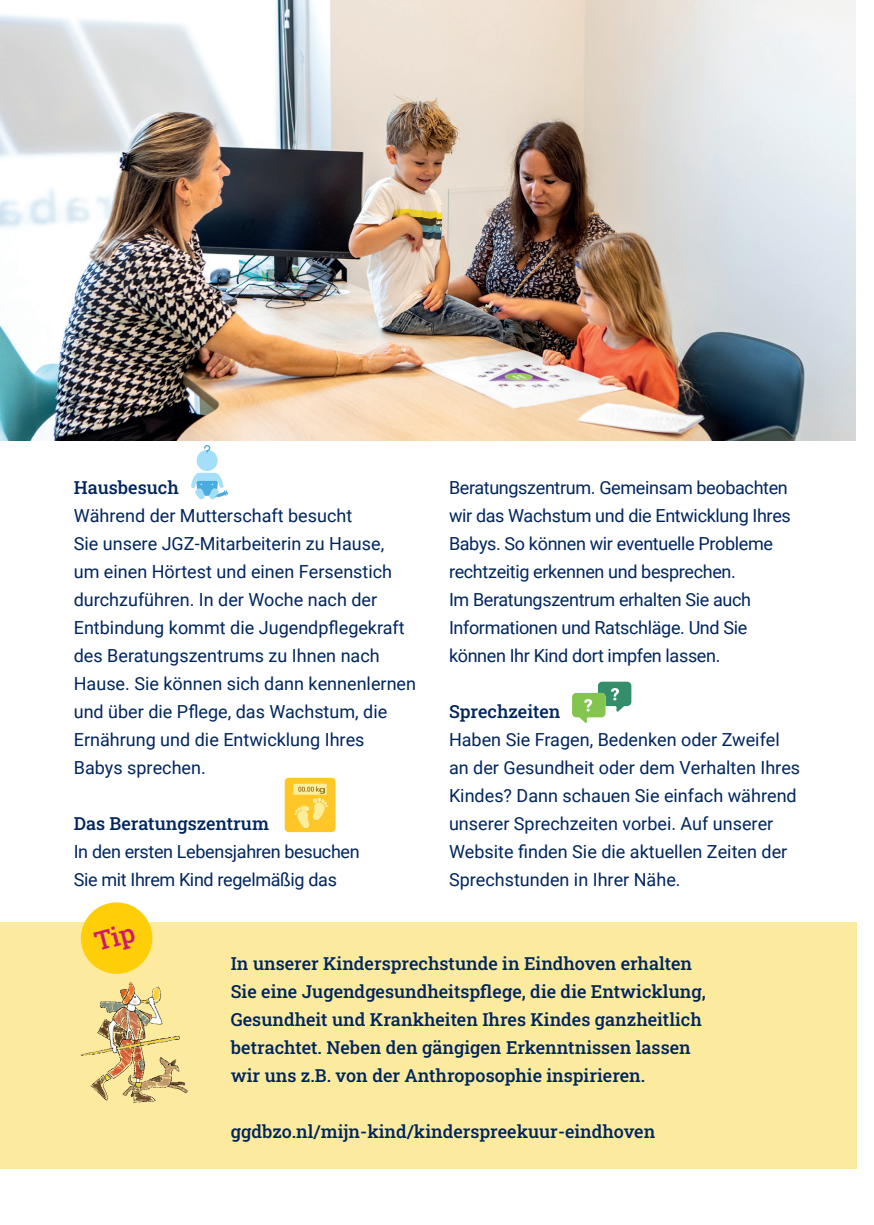
<style>
.page{position:relative;width:874px;height:1225px;background:#fff}
.page>*{position:absolute;margin:0;border:0;box-sizing:border-box;transform-origin:0 0}
.t1{font:18px/28px "Roboto";color:#00255d}
.t2{font:500 18px/28px "Roboto Slab";color:#00255d}
.t3{font:18px/28px "Roboto";letter-spacing:-.02em;color:#00255d}
</style>
<div class="page">
<img style="left:0;top:0;width:855px;height:440px">
<div style="left:284px;top:778px;width:51px;height:54px;background:#fec627;border-radius:4px"></div>
<div style="left:293px;top:783px;width:33px;height:12px;background:#faed9b"></div>
<svg style="left:294px;top:786px;width:33px;height:42px"></svg>
<svg style="left:572px;top:681px;width:59px;height:42px"></svg>
<div style="left:0;top:922px;width:856px;height:246px;background:#fcea9e"></div>
<div style="left:81px;top:902px;width:71px;height:72px;background:#fece08;border-radius:50%"></div>
<img style="left:80px;top:981px;width:108px;height:122px">
<div style="left:196px;top:450px;width:21px;height:21px;background:#a4def8;border-radius:50%"></div>
<svg style="left:204px;top:445px;width:6px;height:8px"></svg>
<svg style="left:191px;top:472px;width:37px;height:27px"></svg>
<p class="t2" style="left:74px;top:473px;width:106px">Hausbesuch</p>
<p class="t1" style="left:74px;top:501px;width:343px">Während der Mutterschaft besucht<br>Sie unsere JGZ-Mitarbeiterin zu Hause,<br>um einen Hörtest und einen Fersenstich durchzuführen. In der Woche nach der Entbindung kommt die Jugendpflegekraft des Beratungszentrums zu Ihnen nach Hause. Sie können sich dann kennenlernen und über die Pflege, das Wachstum, die Ernährung und die Entwicklung Ihres Babys sprechen.</p>
<p class="t2" style="left:74px;top:809px;width:197px">Das Beratungszentrum</p>
<p class="t3" style="left:74px;top:837px;width:287px">In den ersten Lebensjahren besuchen<br>Sie mit Ihrem Kind regelmäßig das</p>
<p class="t3" style="left:449px;top:473px;width:343px">Beratungszentrum. Gemeinsam beobachten wir das Wachstum und die Entwicklung Ihres Babys. So können wir eventuelle Probleme rechtzeitig erkennen und besprechen.<br>Im Beratungszentrum erhalten Sie auch Informationen und Ratschläge. Und Sie können Ihr Kind dort impfen lassen.</p>
<p class="t2" style="left:449px;top:697px;width:113px">Sprechzeiten</p>
<p class="t1" style="left:449px;top:725px;width:352px">Haben Sie Fragen, Bedenken oder Zweifel an der Gesundheit oder dem Verhalten Ihres Kindes? Dann schauen Sie einfach während unserer Sprechzeiten vorbei. Auf unserer Website finden Sie die aktuellen Zeiten der Sprechstunden in Ihrer Nähe.</p>
<p class="t2" style="left:231px;top:949px;width:476px">In unserer Kindersprechstunde in Eindhoven erhalten Sie eine Jugendgesundheitspflege, die die Entwicklung, Gesundheit und Krankheiten Ihres Kindes ganzheitlich betrachtet. Neben den gängigen Erkenntnissen lassen wir uns z.B. von der Anthroposophie inspirieren.</p>
<p class="t2" style="left:231px;top:1117px;width:426px">ggdbzo.nl/mijn-kind/kinderspreekuur-eindhoven</p>
</div>
